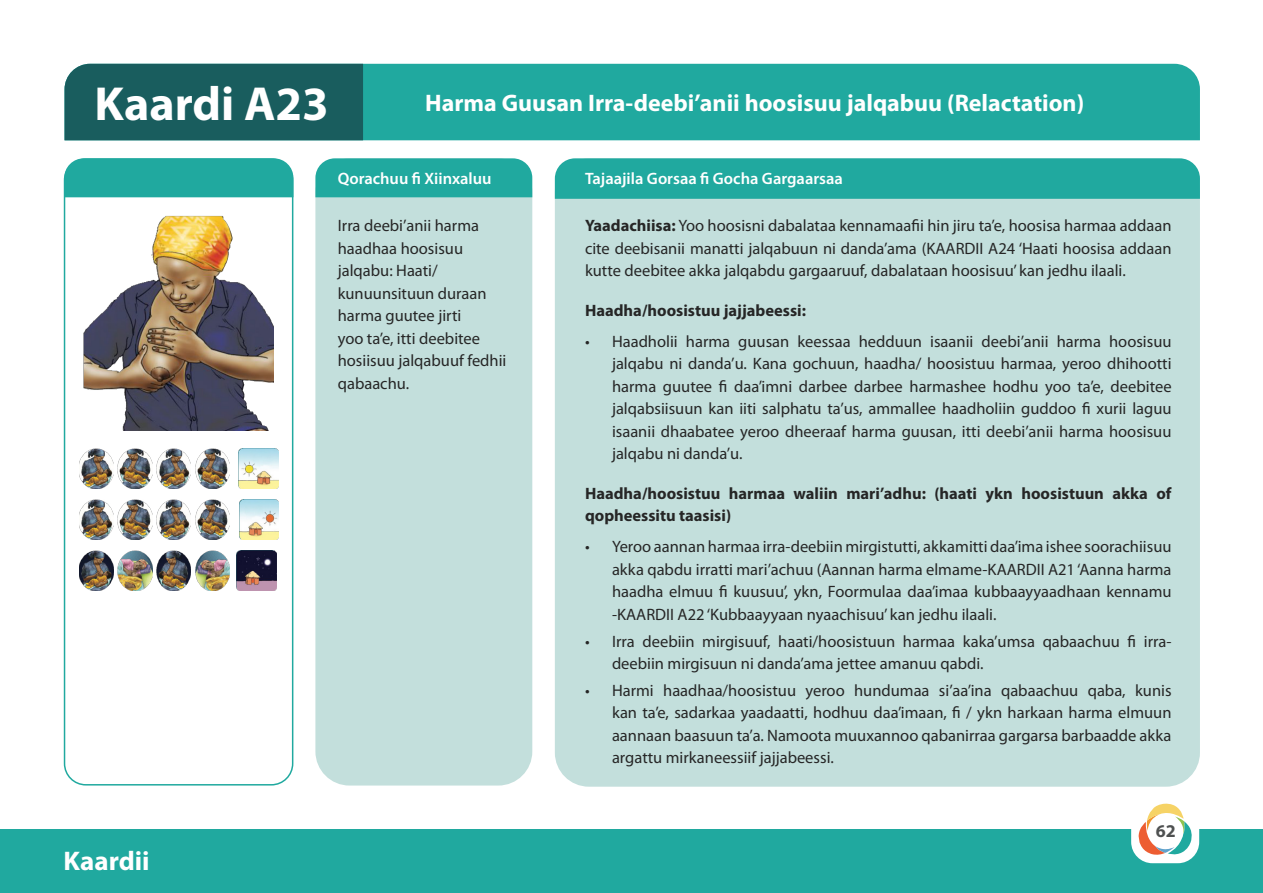
<style>
.page{position:relative;width:1263px;height:893px;background:#fff}
.page>*{position:absolute;margin:0;border:0;box-sizing:border-box;transform-origin:0 0}
.Titles{font:700 48px "Myriad Pro";color:#fff}
.t1{font:700 27px "Myriad Pro";color:#fff}
.Titles-2{font:700 24px "Myriad Pro";color:#fff}
.t2{font:700 18px "Myriad Pro";color:#4f5151}
.Body{font:16.5px/22.5px "Myriad Pro";color:#262626;text-align:justify}
.Titles-3{font:16.5px/22.5px "Myriad Pro";color:#262626}
.Body-2{font:700 16.5px/22.5px "Myriad Pro";color:#262626}
.Body-3{font:600 16.5px "Myriad Pro";color:#fff}
.s1{font-weight:700}
</style>
<div class="page">
<div style="left:0;top:829px;width:1263px;height:64px;background:#20a99f"></div>
<div style="left:1131px;top:795px;width:68px;height:68px;background:#fff;border-radius:21px"></div>
<svg style="left:1138px;top:803px;width:54px;height:52px"></svg>
<div style="left:315px;top:158px;width:217px;height:627px;background:#c3dfdc;border-radius:34px"></div>
<div style="left:64px;top:158px;width:229px;height:627px;border:2px solid #20a99f;border-radius:21px"></div>
<div style="left:555px;top:158px;width:645px;height:629px;background:#c3dfdc;border-radius:34px"></div>
<div style="left:64px;top:158px;width:229px;height:39px;background:#20a99f"></div>
<div style="left:315px;top:158px;width:217px;height:39px;background:#20a99f"></div>
<div style="left:555px;top:158px;width:645px;height:41px;background:#20a99f"></div>
<div style="left:363px;top:64px;width:837px;height:76px;background:#20a99f"></div>
<div style="left:65px;top:64px;width:298px;height:76px;background:#195d5e"></div>
<img style="left:239px;top:500px;width:40px;height:39px">
<img style="left:239px;top:449px;width:39px;height:39px">
<img style="left:237px;top:551px;width:39px;height:39px">
<img style="left:118px;top:551px;width:34px;height:39px">
<img style="left:195px;top:551px;width:35px;height:39px">
<img style="left:79px;top:551px;width:34px;height:39px">
<img style="left:157px;top:551px;width:34px;height:39px">
<img style="left:79px;top:449px;width:34px;height:39px">
<img style="left:79px;top:500px;width:34px;height:39px">
<img style="left:157px;top:449px;width:34px;height:39px">
<img style="left:157px;top:500px;width:34px;height:39px">
<img style="left:118px;top:449px;width:34px;height:39px">
<img style="left:118px;top:500px;width:34px;height:39px">
<img style="left:195px;top:449px;width:35px;height:39px">
<img style="left:195px;top:500px;width:35px;height:39px">
<img style="left:84px;top:215px;width:190px;height:216px">
<p class="Titles" style="left:95px;top:73px;width:236px">Kaardi A23</p>
<p class="Titles-2" style="left:425px;top:87px;width:660px">Harma Guusan Irra-deebi’anii hoosisuu jalqabuu (Relactation)</p>
<p class="Body-3" style="left:338px;top:168px;width:155px">Qorachuu fi Xiinxaluu</p>
<p class="Body-3" style="left:585px;top:168px;width:259px">Tajaajila Gorsaa fi Gocha Gargaarsaa</p>
<p class="Titles-3" style="left:338px;top:214px;width:170px">Irra deebi’anii harma haadhaa hoosisuu jalqabu: Haati/ kunuunsituun duraan harma guutee jirti<br>yoo ta’e, itti deebitee hosiisuu jalqabuuf fedhii qabaachu.</p>
<p class="Body" style="left:585px;top:214px;width:588px"><span class="s1">Yaadachiisa:</span> Yoo hoosisni dabalataa kennamaafii hin jiru ta’e, hoosisa harmaa addaan cite deebisanii manatti jalqabuun ni danda’ama (KAARDII A24 ‘Haati hoosisa addaan kutte deebitee akka jalqabdu gargaaruuf, dabalataan hoosisuu’ kan jedhu ilaali.</p>
<p class="Body-2" style="left:585px;top:299px;width:222px">Haadha/hoosistuu jajjabeessi:</p>
<p class="Body" style="left:612px;top:330px;width:561px;text-indent:-27px">• Haadholii harma guusan keessaa hedduun isaanii deebi’anii harma hoosisuu jalqabu ni danda’u. Kana gochuun, haadha/ hoosistuu harmaa, yeroo dhihootti harma guutee fi daa’imni darbee darbee harmashee hodhu yoo ta’e, deebitee jalqabsiisuun kan iiti salphatu ta’us, ammallee haadholiin guddoo fi xurii laguu isaanii dhaabatee yeroo dheeraaf harma guusan, itti deebi’anii harma hoosisuu jalqabu ni danda’u.</p>
<p class="Body-2" style="left:585px;top:482px;width:588px">Haadha/hoosistuu harmaa waliin mari’adhu: (haati ykn hoosistuun akka of qopheessitu taasisi)</p>
<p class="Body" style="left:612px;top:535px;width:561px;text-indent:-27px">• Yeroo aannan harmaa irra-deebiin mirgistutti, akkamitti daa’ima ishee soorachiisuu akka qabdu irratti mari’achuu (Aannan harma elmame-KAARDII A21 ‘Aanna harma haadha elmuu fi kuusuu’, ykn, Foormulaa daa’imaa kubbaayyaadhaan kennamu -KAARDII A22 ‘Kubbaayyaan nyaachisuu’ kan jedhu ilaali.</p>
<p class="Body" style="left:612px;top:630px;width:561px;text-indent:-27px">• Irra deebiin mirgisuuf, haati/hoosistuun harmaa kaka’umsa qabaachuu fi irra&shy;deebiin mirgisuun ni danda’ama jettee amanuu qabdi.</p>
<p class="Body" style="left:612px;top:679px;width:561px;text-indent:-27px">• Harmi haadhaa/hoosistuu yeroo hundumaa si’aa’ina qabaachuu qaba, kunis kan ta’e, sadarkaa yaadaatti, hodhuu daa’imaan, fi / ykn harkaan harma elmuun aannaan baasuun ta’a. Namoota muuxannoo qabanirraa gargarsa barbaadde akka argattu mirkaneessiif jajjabeessi.</p>
<h2 class="t1" style="left:64px;top:843px;width:88px">Kaardii</h2>
<p class="t2" style="left:1156px;top:819px;width:21px">62</p>
</div>
